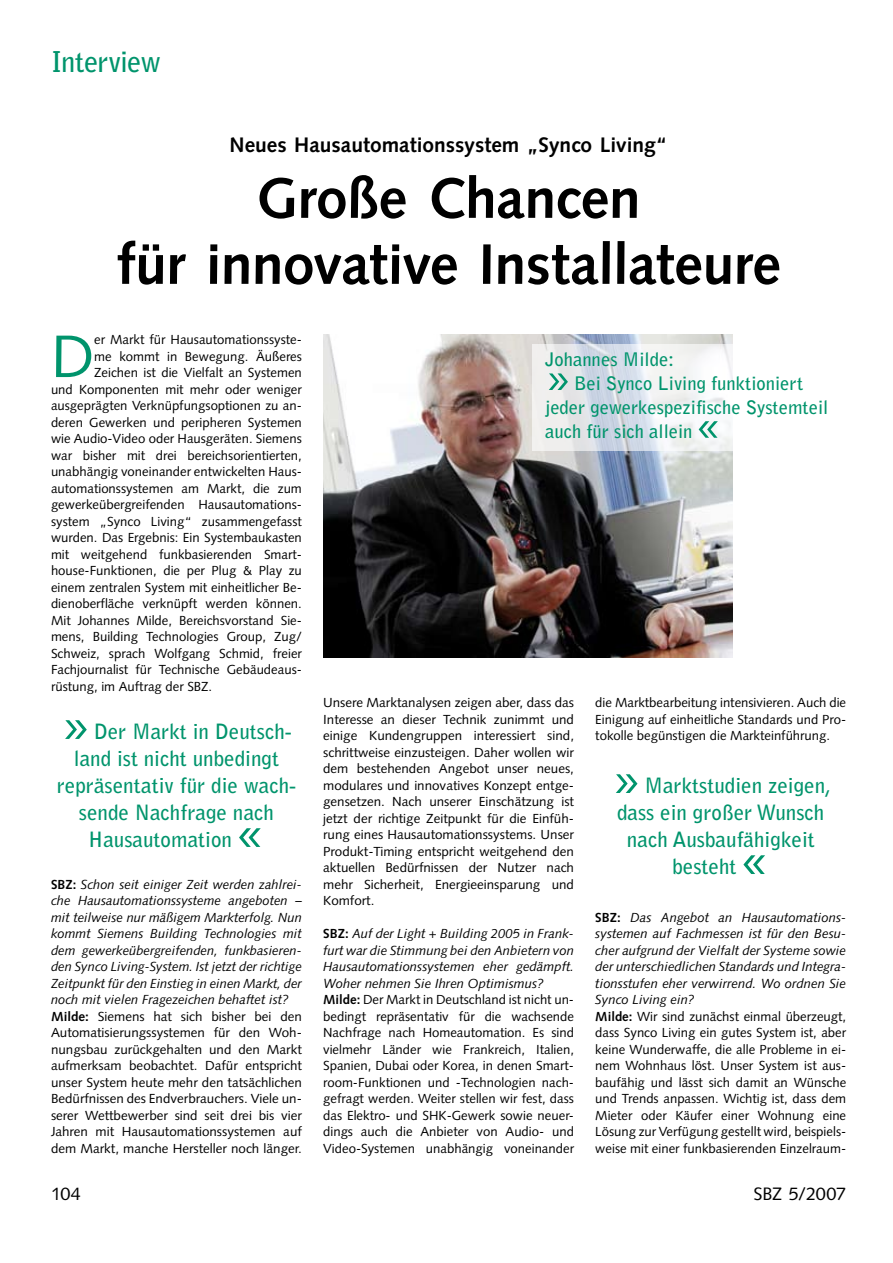
<style>
.page{position:relative;width:893px;height:1263px;background:#fff}
.page>*{position:absolute;margin:0;border:0;box-sizing:border-box;transform-origin:0 0}
.t1{font:300 60px "Bell Gothic Std";color:#00946c}
.t2{font:59.85px "Syntax LT Std";color:#00946c}
.t3{font:700 57px/66px "Syntax LT Std";letter-spacing:-.01em;color:#000;text-align:center}
.t4{font:300 53.1px "Bell Gothic Std";color:#00946c}
.t5{font:700 28.5px "Bell Gothic Std";letter-spacing:-.03em;color:#00946c}
.t6{font:700 21px "Bell Gothic Std";color:#00946c}
.t7{font:700 21px "Syntax LT Std";color:#000}
.t8{font:700 18.6px/23.9px "Bell Gothic Std";color:#00946c}
.t9{font:18px "Syntax LT Std";letter-spacing:-.01em;color:#000}
.t10{font:13.2px/16.5px "Syntax LT Std";color:#000}
.s1{font-weight:700}
.s2{font-style:italic}
</style>
<div class="page">
<img style="left:323px;top:334px;width:409px;height:324px">
<svg style="left:532px;top:344px;width:201px;height:107px"></svg>
<h3 class="t5" style="left:51px;top:45px;width:111px">Interview</h3>
<h3 class="t7" style="left:230px;top:133px;width:439px">Neues Hausautomationssystem „Synco Living“</h3>
<h3 class="t3" style="left:116px;top:166px;width:666px">Große Chancen<br>für innovative Installateure</h3>
<h2 class="t2" style="left:51px;top:321px;width:45px">D</h2>
<p class="t10" style="left:94px;top:331px;width:209px">er Markt für Hausautomationssyste-</p>
<p class="t10" style="left:94px;top:348px;width:209px">me kommt in Bewegung. Äußeres</p>
<p class="t10" style="left:94px;top:364px;width:209px">Zeichen ist die Vielfalt an Systemen</p>
<p class="t10" style="left:51px;top:381px;width:252px">und Komponenten mit mehr oder weniger</p>
<p class="t10" style="left:51px;top:397px;width:252px">ausgeprägten Verknüpfungsoptionen zu an-</p>
<p class="t10" style="left:51px;top:414px;width:252px">deren Gewerken und peripheren Systemen</p>
<p class="t10" style="left:51px;top:430px;width:252px">wie Audio-Video oder Hausgeräten. Siemens</p>
<p class="t10" style="left:51px;top:447px;width:252px">war bisher mit drei bereichsorientierten,</p>
<p class="t10" style="left:51px;top:463px;width:252px">unabhängig voneinander entwickelten Haus-</p>
<p class="t10" style="left:51px;top:480px;width:252px">automationssystemen am Markt, die zum</p>
<p class="t10" style="left:51px;top:496px;width:252px">gewerkeübergreifenden Hausautomations-</p>
<p class="t10" style="left:51px;top:513px;width:252px">system „Synco Living“ zusammengefasst</p>
<p class="t10" style="left:51px;top:529px;width:252px">wurden. Das Ergebnis: Ein Systembaukasten</p>
<p class="t10" style="left:51px;top:546px;width:250px">mit weitgehend funkbasierenden Smart-</p>
<p class="t10" style="left:51px;top:562px;width:252px">house-Funktionen, die per Plug &amp; Play zu</p>
<p class="t10" style="left:51px;top:579px;width:252px">einem zentralen System mit einheitlicher Be-</p>
<p class="t10" style="left:51px;top:595px;width:252px">dienoberfläche verknüpft werden können.</p>
<p class="t10" style="left:51px;top:612px;width:252px">Mit Johannes Milde, Bereichsvorstand Sie-</p>
<p class="t10" style="left:51px;top:628px;width:252px">mens, Building Technologies Group, Zug/</p>
<p class="t10" style="left:51px;top:645px;width:252px">Schweiz, sprach Wolfgang Schmid, freier</p>
<p class="t10" style="left:51px;top:661px;width:252px">Fachjournalist für Technische Gebäudeaus-</p>
<p class="t10" style="left:51px;top:678px;width:163px">rüstung, im Auftrag der SBZ.</p>
<h1 class="t1" style="left:61px;top:692px;width:31px">»</h1>
<h3 class="t6" style="left:94px;top:719px;width:200px">Der Markt in Deutsch-</h3>
<h3 class="t6" style="left:74px;top:746px;width:207px">land ist nicht unbedingt</h3>
<h3 class="t6" style="left:57px;top:773px;width:241px">repräsentativ für die wach-</h3>
<h3 class="t6" style="left:79px;top:800px;width:197px">sende Nachfrage nach</h3>
<h3 class="t6" style="left:88px;top:827px;width:145px">Hausautomation</h3>
<h1 class="t1" style="left:235px;top:800px;width:31px">«</h1>
<p class="t10" style="left:51px;top:876px;width:252px"><span class="s1">SBZ:</span> <span class="s2">Schon seit einiger Zeit werden zahlrei&shy;che Hausautomationssysteme angeboten – mit teilweise nur mäßigem Markterfolg. Nun kommt Siemens Building Technologies mit dem gewerkeübergreifenden, funkbasieren&shy;den Synco Living-System. Ist jetzt der richtige Zeitpunkt für den Einstieg in einen Markt, der noch mit vielen Fragezeichen behaftet ist?<br></span><span class="s1">Milde:</span> Siemens hat sich bisher bei den Automatisierungssystemen für den Woh&shy;nungsbau zurückgehalten und den Markt aufmerksam beobachtet. Dafür entspricht unser System heute mehr den tatsächlichen Bedürfnissen des Endverbrauchers. Viele un&shy;serer Wett-bewerber sind seit drei bis vier Jahren mit Hausautomationssystemen auf dem Markt, manche Hersteller noch länger.</p>
<h3 class="t8" style="left:545px;top:348px;width:131px">Johannes Milde:</h3>
<h3 class="t4" style="left:545px;top:348px;width:28px">»</h3>
<h3 class="t8" style="left:545px;top:372px;width:285px;text-indent:29px">Bei Synco Living funktioniert jeder gewerkespezifische Systemteil auch für sich allein</h3>
<h3 class="t4" style="left:695px;top:396px;width:28px">«</h3>
<p class="t10" style="left:323px;top:694px;width:252px;text-align:justify">Unsere Marktanalysen zeigen aber, dass das Interesse an dieser Technik zunimmt und einige Kundengruppen interessiert sind, schrittweise einzusteigen. Daher wollen wir dem bestehenden Angebot unser neues, modulares und innovatives Konzept entge&shy;gensetzen. Nach unserer Einschätzung ist jetzt der rich-tige Zeitpunkt für die Einfüh&shy;rung eines Hausautomationssystems. Unser Produkt-Timing entspricht weitgehend den aktuellen Bedürfnissen der Nutzer nach mehr Sicherheit, Energieeinsparung und Komfort.</p>
<p class="t10" style="left:323px;top:925px;width:252px"><span class="s1">SBZ:</span> <span class="s2">Auf der Light + Building 2005 in Frank&shy;furt war die Stimmung bei den Anbietern von Hausautomationssystemen eher gedämpft.<br>Woher nehmen Sie Ihren Optimismus?<br></span><span class="s1">Milde:</span> Der Markt in Deutschland ist nicht un&shy;bedingt repräsentativ für die wachsende Nachfrage nach Homeautomation. Es sind vielmehr Länder wie Frankreich, Italien, Spanien, Dubai oder Korea, in denen Smart&shy;room-Funktionen und -Technologien nach&shy;gefragt werden. Weiter stellen wir fest, dass das Elektro- und SHK-Gewerk sowie neuer&shy;dings auch die Anbieter von Audio- und Video-Systemen unabhängig voneinander</p>
<p class="t10" style="left:595px;top:694px;width:252px;text-align:justify">die Marktbearbeitung intensivieren. Auch die Einigung auf einheitliche Standards und Pro&shy;tokolle begünstigen die Markteinführung.</p>
<h1 class="t1" style="left:612px;top:746px;width:31px">»</h1>
<h3 class="t6" style="left:644px;top:773px;width:188px">Marktstudien zeigen,</h3>
<h3 class="t6" style="left:617px;top:800px;width:209px">dass ein großer Wunsch</h3>
<h3 class="t6" style="left:627px;top:827px;width:190px">nach Ausbaufähigkeit</h3>
<h3 class="t6" style="left:672px;top:854px;width:66px">besteht</h3>
<h1 class="t1" style="left:739px;top:827px;width:31px">«</h1>
<p class="t10" style="left:595px;top:909px;width:252px"><span class="s1">SBZ:</span> <span class="s2">Das Angebot an Hausautomations&shy;systemen auf Fachmessen ist für den Besu&shy;cher aufgrund der Vielfalt der Systeme sowie der unterschiedlichen Standards und Integra&shy;tionsstufen eher verwirrend. Wo ordnen Sie Synco Living ein?<br></span><span class="s1">Milde:</span> Wir sind zunächst einmal überzeugt, dass Synco Living ein gutes System ist, aber keine Wunderwaffe, die alle Probleme in ei&shy;nem Wohnhaus löst. Unser System ist aus&shy;baufähig und lässt sich damit an Wünsche und Trends anpassen. Wichtig ist, dass dem Mieter oder Käufer einer Wohnung eine Lösung zur Verfügung gestellt wird, beispiels&shy;weise mit einer funkbasierenden Einzelraum-</p>
<h3 class="t9" style="left:51px;top:1183px;width:31px">104</h3>
<h3 class="t9" style="left:753px;top:1183px;width:94px">SBZ 5/2007</h3>
</div>
